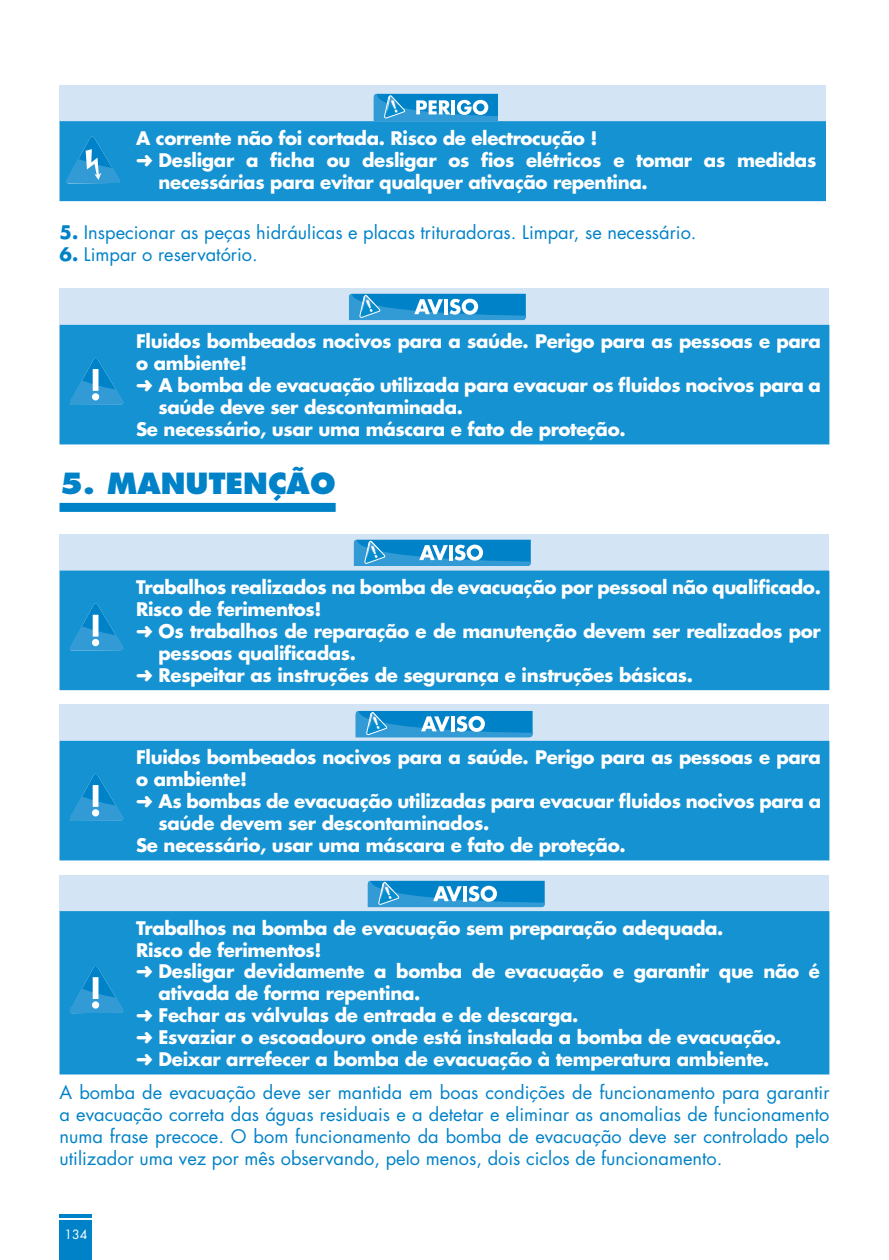
<style>
.page{position:relative;width:889px;height:1260px;background:#fff}
.page>*{position:absolute;margin:0;border:0;box-sizing:border-box;transform-origin:0 0}
.t1{font:800 28.35px "Futura Std";color:#0082c8}
.t2{font:700 18.15px "Futura Std";letter-spacing:-.02em;color:#fff}
.t3{font:18.15px/21.9px "Futura Std";color:#0082c8;text-align:justify}
.t4{font:12.45px "Futura Std";color:#fff}
.s1{font-weight:700}
</style>
<div class="page">
<div style="left:59px;top:1220px;width:33px;height:39px;background:#0082c8"></div>
<svg style="left:59px;top:1214px;width:33px;height:3px"></svg>
<div style="left:59px;top:503px;width:276px;height:9px;background:#0082c8"></div>
<div style="left:59px;top:85px;width:766px;height:36px;background:#d3e4f4"></div>
<div style="left:59px;top:121px;width:766px;height:80px;background:#1592d1"></div>
<svg style="left:66px;top:136px;width:54px;height:47px;background:#2b9ad4"></svg>
<div style="left:59px;top:289px;width:770px;height:36px;background:#d3e4f4"></div>
<div style="left:59px;top:325px;width:770px;height:119px;background:#1592d1"></div>
<svg style="left:69px;top:358px;width:55px;height:47px;background:#2b99d4"></svg>
<div style="left:59px;top:534px;width:770px;height:36px;background:#d3e4f4"></div>
<div style="left:59px;top:570px;width:770px;height:120px;background:#1592d1"></div>
<svg style="left:69px;top:603px;width:55px;height:47px;background:#2a99d3"></svg>
<div style="left:59px;top:704px;width:770px;height:36px;background:#d3e4f4"></div>
<div style="left:59px;top:740px;width:770px;height:120px;background:#1592d1"></div>
<svg style="left:69px;top:773px;width:55px;height:48px;background:#2a99d3"></svg>
<div style="left:59px;top:874px;width:770px;height:37px;background:#d3e4f4"></div>
<div style="left:59px;top:911px;width:770px;height:163px;background:#1592d1"></div>
<svg style="left:69px;top:965px;width:55px;height:48px;background:#2a99d3"></svg>
<svg style="left:373px;top:94px;width:124px;height:27px;background:#49a6d8"></svg>
<svg style="left:349px;top:294px;width:176px;height:26px;background:#349bd3"></svg>
<svg style="left:354px;top:539px;width:176px;height:27px;background:#379dd4"></svg>
<svg style="left:355px;top:711px;width:177px;height:26px;background:#349bd3"></svg>
<svg style="left:368px;top:880px;width:176px;height:27px;background:#389dd4"></svg>
<p class="t2" style="left:136px;top:126px;width:462px">A corrente não foi cortada. Risco de electrocução !</p>
<p class="t2" style="left:136px;top:148px;width:681px">➜ Desligar a ficha ou desligar os fios elétricos e tomar as medidas</p>
<p class="t2" style="left:158px;top:170px;width:490px">necessárias para evitar qualquer ativação repentina.</p>
<p class="t3" style="left:59px;top:221px;width:638px"><span class="s1">5.</span> Inspecionar as peças hidráulicas e placas trituradoras. Limpar, se necessário.</p>
<p class="t3" style="left:59px;top:243px;width:200px"><span class="s1">6.</span> Limpar o reservatório.</p>
<p class="t2" style="left:136px;top:329px;width:686px">Fluidos bombeados nocivos para a saúde. Perigo para as pessoas e para</p>
<p class="t2" style="left:136px;top:351px;width:112px">o ambiente!</p>
<p class="t2" style="left:136px;top:373px;width:686px">➜ A bomba de evacuação utilizada para evacuar os fluidos nocivos para a</p>
<p class="t2" style="left:158px;top:395px;width:306px">saúde deve ser descontaminada.</p>
<p class="t2" style="left:136px;top:417px;width:491px">Se necessário, usar uma máscara e fato de proteção.</p>
<h1 class="t1" style="left:59px;top:465px;width:277px">5. MANUTENÇÃO</h1>
<p class="t2" style="left:136px;top:575px;width:686px">Trabalhos realizados na bomba de evacuação por pessoal não qualificado.</p>
<p class="t2" style="left:136px;top:597px;width:187px">Risco de ferimentos!</p>
<p class="t2" style="left:136px;top:619px;width:686px">➜ Os trabalhos de reparação e de manutenção devem ser realizados por</p>
<p class="t2" style="left:158px;top:641px;width:199px">pessoas qualificadas.</p>
<p class="t2" style="left:136px;top:662px;width:558px">➜ Respeitar as instruções de segurança e instruções básicas.</p>
<p class="t2" style="left:136px;top:745px;width:686px">Fluidos bombeados nocivos para a saúde. Perigo para as pessoas e para</p>
<p class="t2" style="left:136px;top:767px;width:112px">o ambiente!</p>
<p class="t2" style="left:136px;top:789px;width:686px">➜ As bombas de evacuação utilizadas para evacuar fluidos nocivos para a</p>
<p class="t2" style="left:158px;top:811px;width:332px">saúde devem ser descontaminados.</p>
<p class="t2" style="left:136px;top:833px;width:491px">Se necessário, usar uma máscara e fato de proteção.</p>
<p class="t2" style="left:136px;top:915px;width:588px">Trabalhos na bomba de evacuação sem preparação adequada.</p>
<p class="t2" style="left:136px;top:937px;width:187px">Risco de ferimentos!</p>
<p class="t2" style="left:136px;top:959px;width:685px">➜ Desligar devidamente a bomba de evacuação e garantir que não é</p>
<p class="t2" style="left:158px;top:981px;width:263px">ativada de forma repentina.</p>
<p class="t2" style="left:136px;top:1003px;width:443px">➜ Fechar as válvulas de entrada e de descarga.</p>
<p class="t2" style="left:136px;top:1025px;width:646px">➜ Esvaziar o escoadouro onde está instalada a bomba de evacuação.</p>
<p class="t2" style="left:136px;top:1046px;width:634px">➜ Deixar arrefecer a bomba de evacuação à temperatura ambiente.</p>
<p class="t3" style="left:59px;top:1081px;width:771px">A bomba de evacuação deve ser mantida em boas condições de funcionamento para garantir a evacuação correta das águas residuais e a detetar e eliminar as anomalias de funcionamento numa frase precoce. O bom funcionamento da bomba de evacuação deve ser controlado pelo utilizador uma vez por mês observando, pelo menos, dois ciclos de funcionamento.</p>
<p class="t4" style="left:64px;top:1226px;width:24px">134</p>
</div>
